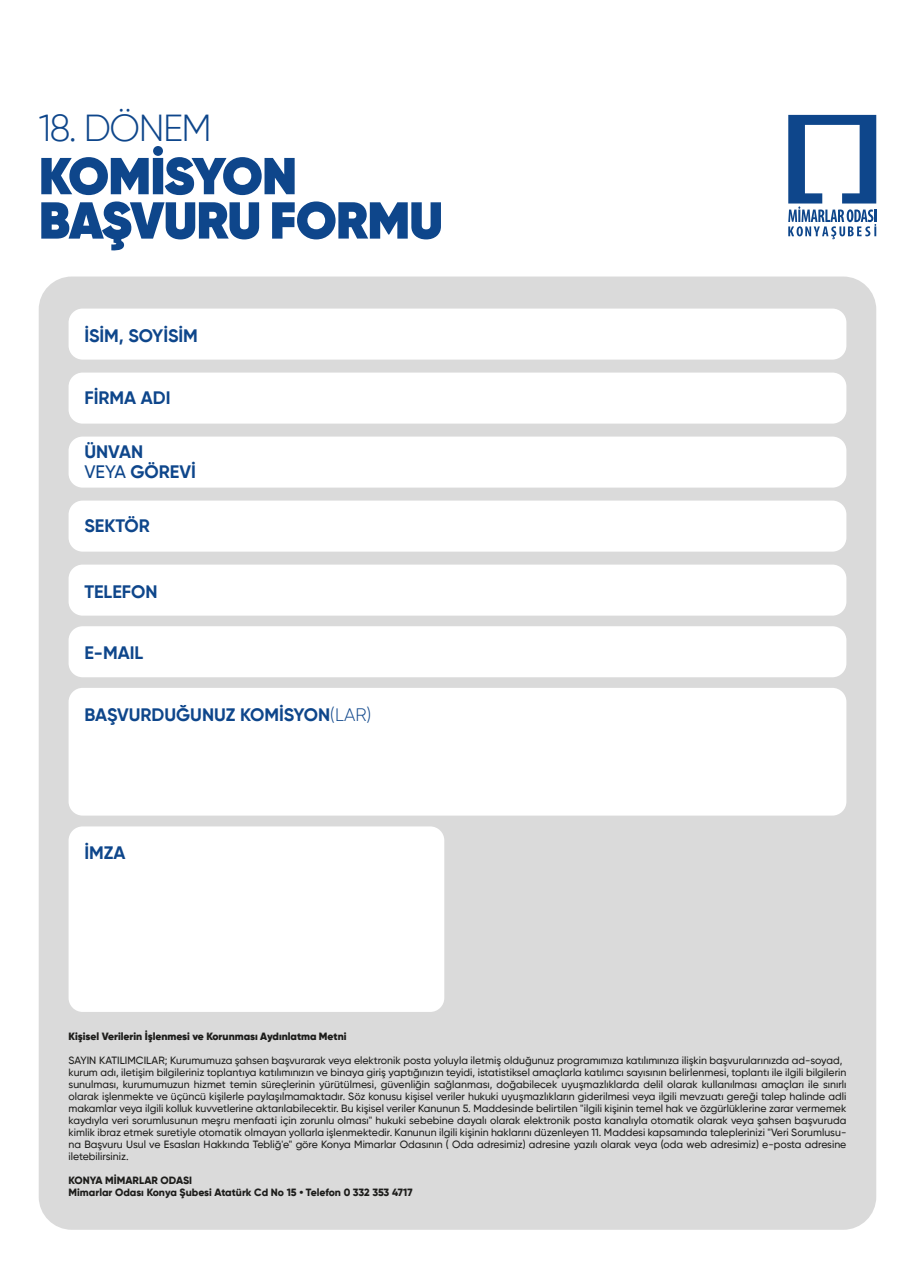
<style>
.page{position:relative;width:915px;height:1263px;background:#fff}
.page>*{position:absolute;margin:0;border:0;box-sizing:border-box;transform-origin:0 0}
.t1{font:800 51.9px/44.4px "Gilroy";letter-spacing:-.02em;color:#0e468b}
.t2{font:300 37.5px "Gilroy";letter-spacing:-.04em;color:#0e468b}
.t3{font:700 18px/20.1px "Gilroy";color:#0e468b}
.t4{font:500 10.5px/12px "Gilroy";color:#1d1d1b}
.t5{font:800 10.5px/12px "Gilroy";color:#1d1d1b}
.t6{font:900 10.5px "Gilroy";color:#1d1d1b}
.s1{font-weight:500}
.s2{font-weight:300}
</style>
<div class="page">
<svg style="left:788px;top:115px;width:88px;height:124px"></svg>
<div style="left:39px;top:276px;width:837px;height:954px;background:#dadada;border-radius:33px"></div>
<div style="left:69px;top:309px;width:777px;height:51px;background:#fff;border-radius:14px"></div>
<div style="left:69px;top:565px;width:777px;height:51px;background:#fff;border-radius:14px"></div>
<div style="left:69px;top:626px;width:777px;height:51px;background:#fff;border-radius:14px"></div>
<div style="left:69px;top:688px;width:777px;height:127px;background:#fff;border-radius:14px"></div>
<div style="left:69px;top:826px;width:375px;height:186px;background:#fff;border-radius:14px"></div>
<div style="left:69px;top:373px;width:777px;height:51px;background:#fff;border-radius:14px"></div>
<div style="left:69px;top:437px;width:777px;height:51px;background:#fff;border-radius:14px"></div>
<div style="left:69px;top:501px;width:777px;height:51px;background:#fff;border-radius:14px"></div>
<h2 class="t2" style="left:39px;top:105px;width:174px">18. DÖNEM</h2>
<h1 class="t1" style="left:39px;top:154px;width:405px">KOMİSYON<br>BAŞVURU FORMU</h1>
<h3 class="t3" style="left:84px;top:325px;width:115px">İSİM, SOYİSİM</h3>
<h3 class="t3" style="left:84px;top:387px;width:88px">FİRMA ADI</h3>
<h3 class="t3" style="left:84px;top:442px;width:113px">ÜNVAN<br><span class="s1">VEYA</span> GÖREVİ</h3>
<h3 class="t3" style="left:84px;top:515px;width:67px">SEKTÖR</h3>
<h3 class="t3" style="left:84px;top:581px;width:75px">TELEFON</h3>
<h3 class="t3" style="left:84px;top:643px;width:60px">E-MAIL</h3>
<h3 class="t3" style="left:84px;top:704px;width:288px">BAŞVURDUĞUNUZ KOMİSYON<span class="s2">(LAR)</span></h3>
<h3 class="t3" style="left:84px;top:843px;width:43px">İMZA</h3>
<p class="t6" style="left:69px;top:1030px;width:279px">Kişisel Verilerin İşlenmesi ve Korunması Aydınlatma Metni</p>
<p class="t4" style="left:69px;top:1054px;width:779px">SAYIN KATILIMCILAR; Kurumumuza şahsen başvurarak veya elektronik posta yoluyla iletmiş olduğunuz programımıza katılımınıza ilişkin başvurularınızda ad-soyad, kurum adı, iletişim bilgileriniz toplantıya katılımınızın ve binaya giriş yaptığınızın teyidi, istatistiksel amaçlarla katılımcı sayısının belirlenmesi, toplantı ile ilgili bilgilerin sunulması, kurumumuzun hizmet temin süreçlerinin yürütülmesi, güvenliğin sağlanması, doğabilecek uyuşmazlıklarda delil olarak kullanılması amaçları ile sınırlı olarak işlenmekte ve üçüncü kişilerle paylaşılmamaktadır. Söz konusu kişisel veriler hukuki uyuşmazlıkların giderilmesi veya ilgili mevzuatı gereği talep halinde adli makamlar veya ilgili kolluk kuvvetlerine aktarılabilecektir. Bu kişisel veriler Kanunun 5. Maddesinde belirtilen "ilgili kişinin temel hak ve özgürlüklerine zarar vermemek kaydıyla veri sorumlusunun meşru menfaati için zorunlu olması" hukuki sebebine dayalı olarak elektronik posta kanalıyla otomatik olarak veya şahsen başvuruda kimlik ibraz etmek suretiyle otomatik olmayan yollarla işlenmektedir. Kanunun ilgili kişinin haklarını düzenleyen 11. Maddesi kapsamında taleplerinizi "Veri Sorumlusu&shy;na Başvuru Usul ve Esasları Hakkında Tebliğ'e" göre Konya Mimarlar Odasının ( Oda adresimiz) adresine yazılı olarak veya (oda web adresimiz) e-posta adresine iletebilirsiniz.</p>
<p class="t5" style="left:69px;top:1174px;width:345px">KONYA MİMARLAR ODASI<br>Mimarlar Odası Konya Şubesi Atatürk Cd No 15 • Telefon 0 332 353 4717</p>
</div>
